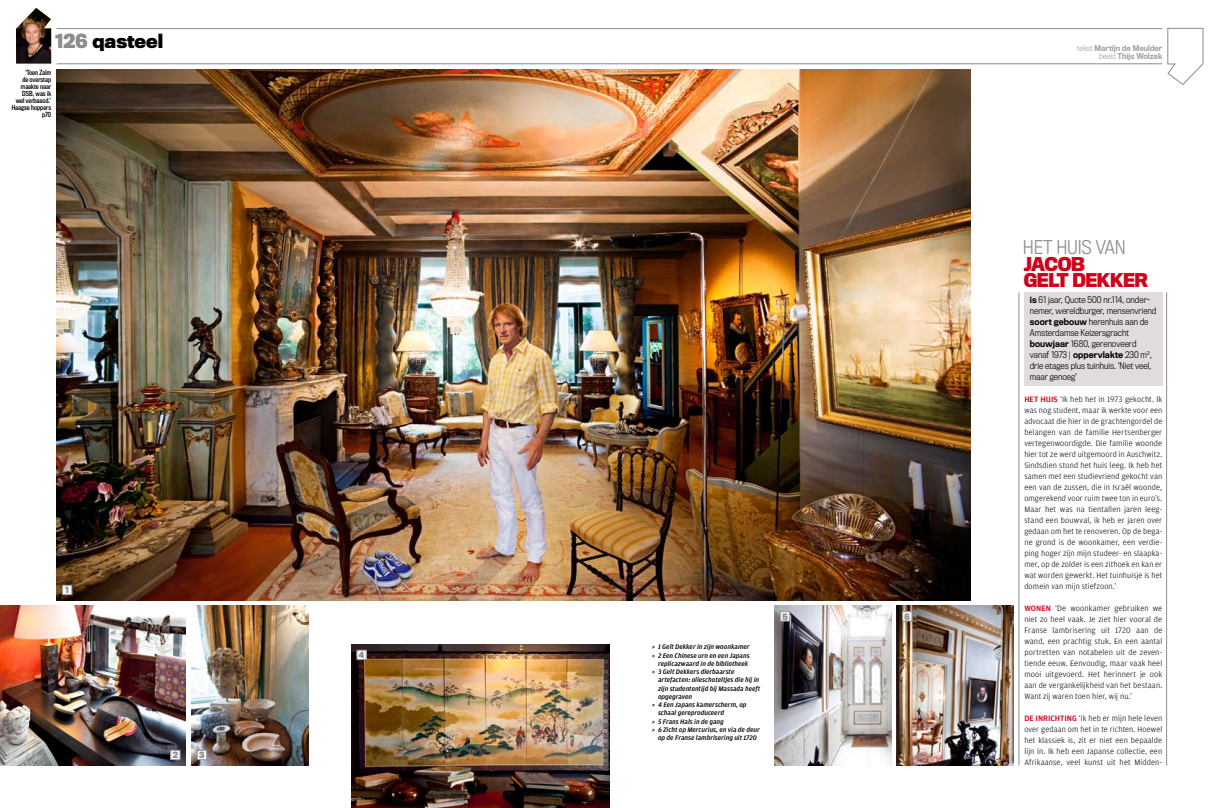
<style>
.page{position:relative;width:1219px;height:808px;background:#fff}
.page>*{position:absolute;margin:0;border:0;box-sizing:border-box;transform-origin:0 0}
.t1{font:700 18px "Titling Gothic FB Narrow";letter-spacing:-.005em;color:#000}
.t2{font:700 17.6px/16.6px "Titling Gothic FB Narrow";letter-spacing:-.02em;color:#cf001c}
.t3{font:300 17.6px "Titling Gothic FB Narrow";letter-spacing:-.02em;color:#8e8c8d}
.t4{font:300 8.5px/11px "Titling Gothic FB Narrow";color:#000}
.t5{font:300 8.3px/11px "Amplitude";letter-spacing:.015em;color:#000;text-align:justify}
.t6{font:700 8px "Titling Gothic FB Narrow";color:#8e8c8d}
.t7{font:500 7.5px/7.5px "Titling Gothic FB Narrow";color:#a3a1a1;text-align:right}
.t8{font:italic 500 7px/8.2px "Amplitude";color:#000}
.t9{font:6.5px/7px "Titling Gothic FB Cond Standard";color:#000;text-align:right}
.s1{color:#8e8c8d}
.s2{font-weight:300}
.s3{font-weight:500}
.s4{font-weight:500;color:#cf001c}
</style>
<div class="page">
<hr style="left:57px;top:64px;width:552px;height:1px;background:#8e8c8d">
<hr style="left:57px;top:28px;width:552px;height:1px;background:#8e8c8d">
<hr style="left:609px;top:64px;width:553px;height:1px;background:#8e8c8d">
<hr style="left:609px;top:28px;width:553px;height:1px;background:#8e8c8d">
<svg style="left:1167px;top:28px;width:36px;height:57px"></svg>
<img style="left:774px;top:606px;width:117px;height:159px">
<img style="left:191px;top:606px;width:117px;height:159px">
<img style="left:0;top:606px;width:186px;height:159px">
<img style="left:351px;top:644px;width:258px;height:164px">
<div style="left:1024px;top:292px;width:138px;height:94px;background:#e0dbdc"></div>
<hr style="left:1019px;top:292px;width:1px;height:473px;background:#8e8c8d">
<hr style="left:1166px;top:292px;width:1px;height:473px;background:#8e8c8d">
<img style="left:57px;top:69px;width:913px;height:531px">
<div style="left:357px;top:650px;width:9px;height:10px;background:#faf8f8"></div>
<div style="left:357px;top:650px;width:10px;height:10px;border:1px solid #8e8c8d"></div>
<div style="left:171px;top:750px;width:9px;height:10px;background:#faf8f8"></div>
<div style="left:170px;top:750px;width:10px;height:10px;border:1px solid #8e8c8d"></div>
<div style="left:197px;top:750px;width:10px;height:10px;background:#faf8f8"></div>
<div style="left:197px;top:750px;width:10px;height:10px;border:1px solid #8e8c8d"></div>
<div style="left:780px;top:612px;width:10px;height:9px;background:#faf8f8"></div>
<div style="left:780px;top:611px;width:10px;height:10px;border:1px solid #8e8c8d"></div>
<img style="left:897px;top:606px;width:116px;height:159px">
<div style="left:903px;top:612px;width:9px;height:9px;background:#faf8f8"></div>
<div style="left:902px;top:611px;width:10px;height:10px;border:1px solid #8e8c8d"></div>
<div style="left:62px;top:585px;width:10px;height:10px;background:#faf8f8"></div>
<div style="left:62px;top:585px;width:10px;height:10px;border:1px solid #8e8c8d"></div>
<img style="left:16px;top:8px;width:35px;height:56px">
<h1 class="t1" style="left:55px;top:31px;width:109px"><span class="s1">126</span> QASTEEL</h1>
<p class="t9" style="left:12px;top:69px;width:41px">‘Toen Zalm<br>de overstap maakte naar<br>DSB, was ik<br>wel verbaasd.’<br>Haagse hoppers p70</p>
<p class="t6" style="left:65px;top:585px;width:5px">1</p>
<p class="t6" style="left:173px;top:750px;width:7px">2</p>
<p class="t6" style="left:199px;top:750px;width:7px">3</p>
<p class="t6" style="left:359px;top:650px;width:7px">4</p>
<p class="t8" style="left:658px;top:643px;width:104px">1 Gelt Dekker in zijn woonkamer<br>2 Een Chinese urn en een Japans replicazwaard in de bibliotheek<br>3 Gelt Dekkers dierbaarste artefacten: olieschoteltjes die hij in zijn studententijd bij Massada heeft opgegraven<br>4 Een Japans kamerscherm, op schaal gereproduceerd<br>5 Frans Hals in de gang<br>6 Zicht op Mercurius, en via de deur op de Franse lambrisering uit 1720</p>
<p class="t8" style="left:652px;top:643px;width:4px">&gt; &gt;</p>
<p class="t8" style="left:652px;top:668px;width:4px">&gt;</p>
<p class="t8" style="left:652px;top:701px;width:4px">&gt;</p>
<p class="t8" style="left:652px;top:717px;width:4px">&gt; &gt;</p>
<p class="t6" style="left:782px;top:612px;width:7px">5</p>
<p class="t6" style="left:905px;top:612px;width:7px">6</p>
<p class="t7" style="left:1077px;top:45px;width:86px"><span class="s2">tekst</span> Martijn de Meulder <span class="s2">beeld</span> Thijs Wolzak</p>
<h2 class="t3" style="left:1023px;top:237px;width:104px">het huis van</h2>
<h2 class="t2" style="left:1024px;top:256px;width:126px">JACOB<br>GELT DEKKER</h2>
<p class="t4" style="left:1030px;top:295px;width:128px"><span class="s3">is</span> 61 jaar, Quote 500 nr.114, onder&shy;nemer, wereldburger, mensenvriend <span class="s3">soort gebouw</span> herenhuis aan de<br>Amsterdamse Keizersgracht <span class="s3">bouwjaar</span> 1680, gerenoveerd vanaf 1973 | <span class="s3">oppervlakte</span> 230 m², drie etages plus tuinhuis. ‘Niet veel, maar genoeg’</p>
<p class="t5" style="left:1024px;top:394px;width:139px"><span class="s4">HET HUIS</span> ‘Ik heb het in 1973 gekocht. Ik was nog student, maar ik werkte voor een advocaat die hier in de grachtengordel de belangen van de familie Hertsenberger vertegenwoordigde. Die familie woonde hier tot ze werd uitgemoord in Auschwitz.<br>Sindsdien stond het huis leeg. Ik heb het samen met een studievriend gekocht van een van de zussen, die in Israël woonde, omgerekend voor ruim twee ton in euro’s.<br>Maar het was na tientallen jaren leeg&shy;stand een bouwval, ik heb er jaren over gedaan om het te renoveren. Op de bega&shy;ne grond is de woonkamer, een verdie&shy;ping hoger zijn mijn studeer- en slaapka&shy;mer, op de zolder is een zithoek en kan er wat worden gewerkt. Het tuinhuisje is het domein van mijn stiefzoon.’</p>
<p class="t5" style="left:1024px;top:603px;width:139px"><span class="s4">WONEN</span> ‘De woonkamer gebruiken we niet zo heel vaak. Je ziet hier vooral de Franse lambrisering uit 1720 aan de wand, een prachtig stuk. En een aantal portretten van notabelen uit de zeven&shy;tiende eeuw. Eenvoudig, maar vaak heel mooi uitgevoerd. Het herinnert je ook aan de vergankelijkheid van het bestaan.<br>Want zij waren toen hier, wij nu.’</p>
<p class="t5" style="left:1024px;top:713px;width:139px"><span class="s4">DE INRICHTING</span> ‘Ik heb er mijn hele leven over gedaan om het in te richten. Hoewel het klassiek is, zit er niet een bepaalde lijn in. Ik heb een Japanse collectie, een Afrikaanse, veel kunst uit het Midden-</p>
</div>
